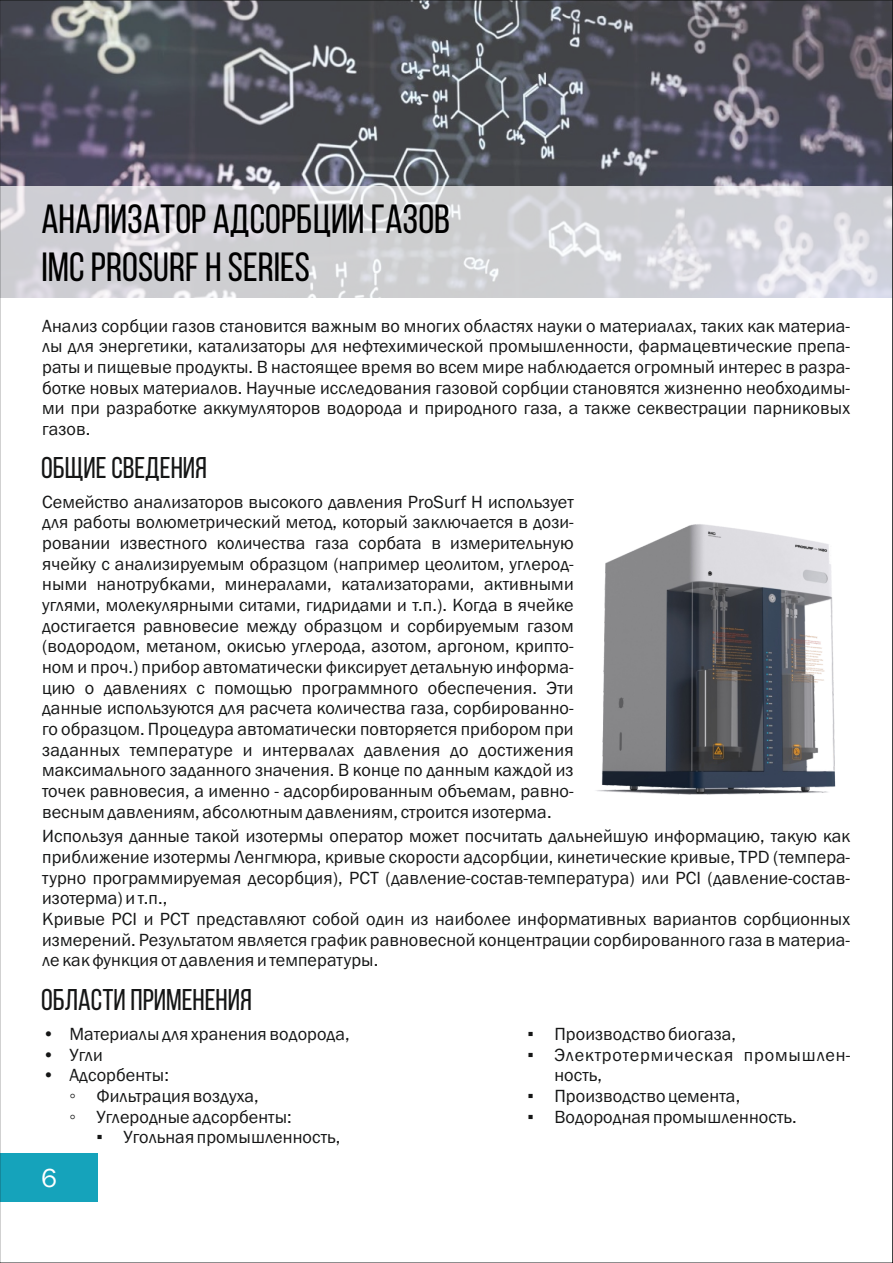
<style>
.page{position:relative;width:893px;height:1263px;background:#fff}
.page>*{position:absolute;margin:0;border:0;box-sizing:border-box;transform-origin:0 0}
.t1{font:40.8px/48.9px "Bebas Neue";color:#000}
.t2{font:30px "Bebas Neue";color:#151616}
.t3{font:27px "Franklin Gothic";color:#fff}
.t4{font:18.3px/20.7px "Franklin Gothic";letter-spacing:.005em;color:#151616;text-align:justify}
.t5{font:18.3px/20.7px "Franklin Gothic";letter-spacing:.05em;color:#151616}
.s1{font-family:"Arial"}
</style>
<div class="page">
<img style="left:2px;top:2px;width:889px;height:184px">
<div style="left:0;top:1153px;width:98px;height:49px;background:#15a3bb"></div>
<div style="left:0;top:186px;width:893px;height:112px;background:#fff;opacity:.74"></div>
<img style="left:596px;top:524px;width:240px;height:271px">
<h1 class="t1" style="left:41px;top:198px;width:410px">АНАЛИЗАТОР АДСОРБЦИИ ГАЗОВ<br>IMC PROSURF H SERIES</h1>
<p class="t4" style="left:42px;top:317px;width:809px">Анализ сорбции газов становится важным во многих областях науки о материалах, таких как материа&shy;лы для энергетики, катализаторы для нефтехимической промышленности, фармацевтические препа&shy;раты и пищевые продукты. В настоящее время во всем мире наблюдается огромный интерес в разра&shy;ботке новых материалов. Научные исследования газовой сорбции становятся жизненно необходимы&shy;ми при разработке аккумуляторов водорода и природного газа, а также секвестрации парниковых газов.</p>
<h2 class="t2" style="left:41px;top:455px;width:167px">ОБЩИЕ СВЕДЕНИЯ</h2>
<p class="t4" style="left:42px;top:492px;width:533px">Семейство анализаторов высокого давления ProSurf H использует для работы волюметрический метод, который заключается в дози&shy;ровании известного количества газа сорбата в измерительную ячейку с анализируемым образцом (например цеолитом, углерод&shy;ными нанотрубками, минералами, катализаторами, активными углями, молекулярными ситами, гидридами и т.п.). Когда в ячейке достигается равновесие между образцом и сорбируемым газом (водородом, метаном, окисью углерода, азотом, аргоном, крипто&shy;ном и проч.) прибор автоматически фиксирует детальную информа&shy;цию о давлениях с помощью программного обеспечения. Эти данные используются для расчета количества газа, сорбированно&shy;го образцом. Процедура автоматически повторяется прибором при заданных температуре и интервалах давления до достижения максимального заданного значения. В конце по данным каждой из точек равновесия, а именно - адсорбированным объемам, равно&shy;весным давлениям, абсолютным давлениям, строится изотерма.</p>
<p class="t4" style="left:42px;top:827px;width:809px;text-align:left">Используя данные такой изотермы оператор может посчитать дальнейшую информацию, такую как приближение изотермы Ленгмюра, кривые скорости адсорбции, кинетические кривые, TPD (темпера&shy;турно программируемая десорбция), PCT (давление-состав-температура) или PCI (давление-состав&shy;изотерма) и т.п.,<br>Кривые PCI и PCT представляют собой один из наиболее информативных вариантов сорбционных измерений. Результатом является график равновесной концентрации сорбированного газа в материа&shy;ле как функция от давления и температуры.</p>
<h2 class="t2" style="left:41px;top:987px;width:212px">ОБЛАСТИ ПРИМЕНЕНИЯ</h2>
<p class="t4" style="left:42px;top:1025px;width:309px">• Материалы для хранения водорода,</p>
<p class="t4" style="left:42px;top:1045px;width:62px">• Угли</p>
<p class="t4" style="left:69px;top:1066px;width:224px;text-align:left;text-indent:-27px">• Адсорбенты:<br><span class="s1">◦</span> Фильтрация воздуха,<br><span class="s1">◦</span> Углеродные адсорбенты:</p>
<p class="t4" style="left:96px;top:1128px;width:246px"><span class="s1">▪</span> Угольная промышленность,</p>
<h3 class="t3" style="left:41px;top:1168px;width:17px">6</h3>
<p class="t4" style="left:527px;top:1025px;width:210px"><span class="s1">▪</span> Производство биогаза,</p>
<p class="t5" style="left:554px;top:1045px;width:297px;text-indent:-27px"><span class="s1">▪</span> Электротермическая промышлен&shy;ность,</p>
<p class="t4" style="left:527px;top:1087px;width:214px"><span class="s1">▪</span> Производство цемента,</p>
<p class="t4" style="left:527px;top:1107px;width:271px"><span class="s1">▪</span> Водородная промышленность.</p>
</div>
